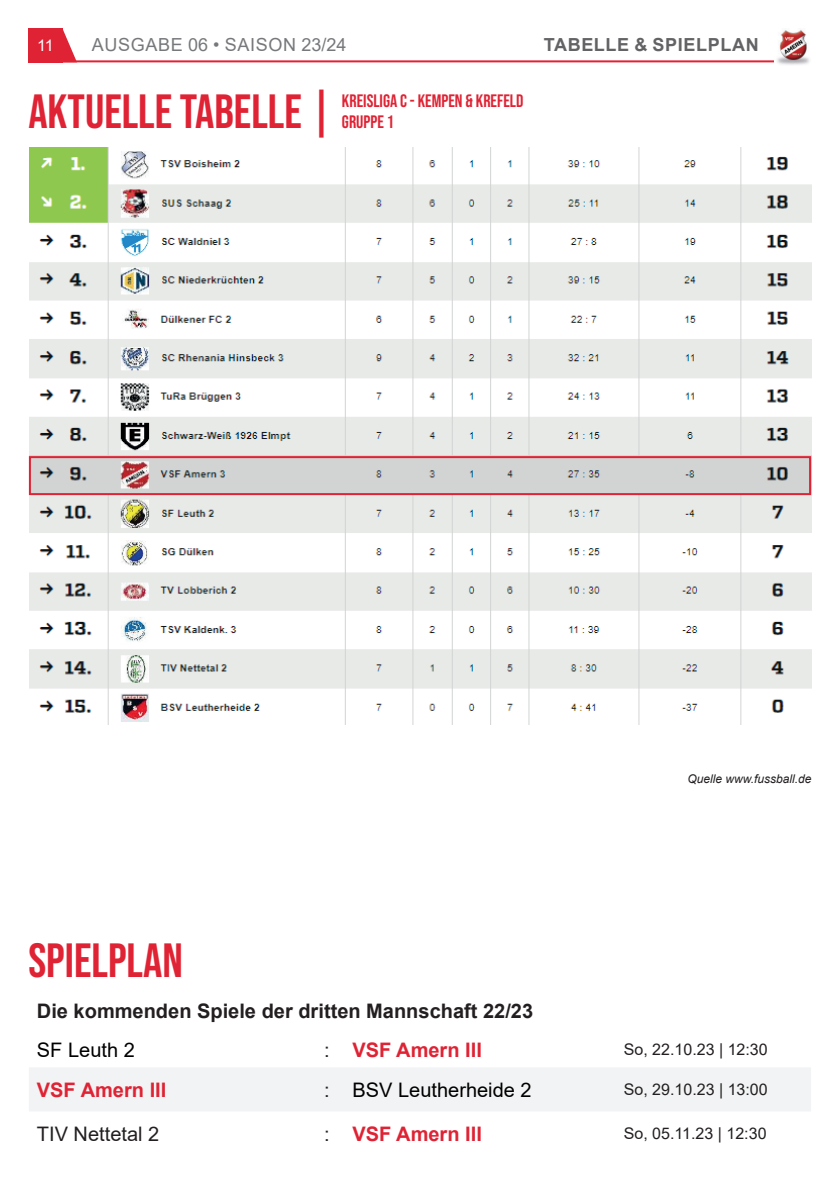
<style>
.page{position:relative;width:840px;height:1191px;background:#fff}
.page>*{position:absolute;margin:0;border:0;box-sizing:border-box;transform-origin:0 0}
.t1{font:48px "Bebas Neue";color:#df2334}
.t2{font:700 20px "Arial";color:#231f20}
.t3{font:700 20px "Arial";color:#df2334}
.t4{font:20px "Arial";color:#000}
.t5{font:20px "Arial";color:#231f20}
.t6{font:18px/21.6px "Bebas Neue";color:#df2334}
.t7{font:18px "Arial";letter-spacing:.035em;color:#76787b}
.t8{font:700 18px "Arial";letter-spacing:.035em;color:#636366}
.t9{font:16px "Arial";color:#231f20}
.t10{font:16px "Arial";color:#fff}
.t11{font:italic 12px "Arial";color:#231f20}
.s1{font-weight:400;color:#231f20}
.s2{color:#231f20}
</style>
<div class="page">
<div style="left:28px;top:28px;width:34px;height:34px;background:#df2334"></div>
<svg style="left:62px;top:28px;width:14px;height:32px"></svg>
<hr style="left:28px;top:60px;width:764px;height:2px;background:#df2334">
<img style="left:774px;top:30px;width:36px;height:35px">
<img style="left:29px;top:148px;width:782px;height:576px">
<div style="left:29px;top:1068px;width:781px;height:43px;background:#f2f3f4"></div>
<div style="left:29px;top:456px;width:781px;height:39px;border:2px solid #df2334"></div>
<p class="t10" style="left:37px;top:35px;width:18px">11</p>
<p class="t7" style="left:92px;top:32px;width:256px">AUSGABE 06 • SAISON 23/24</p>
<h1 class="t1" style="left:28px;top:84px;width:306px">AKTUELLE TABELLE |</h1>
<p class="t6" style="left:342px;top:90px;width:183px">KREISLIGA C - KEMPEN &amp; KREFELD<br>GRUPPE 1</p>
<p class="t8" style="left:543px;top:31px;width:216px">TABELLE &amp; SPIELPLAN</p>
<p class="t11" style="left:687px;top:771px;width:126px">Quelle www.fussball.de</p>
<h1 class="t1" style="left:28px;top:933px;width:156px">SPIELPLAN</h1>
<p class="t2" style="left:37px;top:997px;width:497px">Die kommenden Spiele der dritten Mannschaft 22/23</p>
<p class="t4" style="left:37px;top:1036px;width:99px">SF Leuth 2</p>
<p class="t3" style="left:324px;top:1035px;width:159px"><span class="s1">:</span> VSF Amern III</p>
<p class="t9" style="left:623px;top:1038px;width:145px">So, 22.10.23 | 12:30</p>
<p class="t3" style="left:37px;top:1075px;width:131px">VSF Amern III</p>
<p class="t4" style="left:324px;top:1076px;width:209px"><span class="s2">:</span> BSV Leutherheide 2</p>
<p class="t9" style="left:623px;top:1078px;width:145px">So, 29.10.23 | 13:00</p>
<p class="t5" style="left:37px;top:1120px;width:124px">TIV Nettetal 2</p>
<p class="t3" style="left:324px;top:1119px;width:159px"><span class="s1">:</span> VSF Amern III</p>
<p class="t9" style="left:623px;top:1122px;width:144px">So, 05.11.23 | 12:30</p>
</div>
